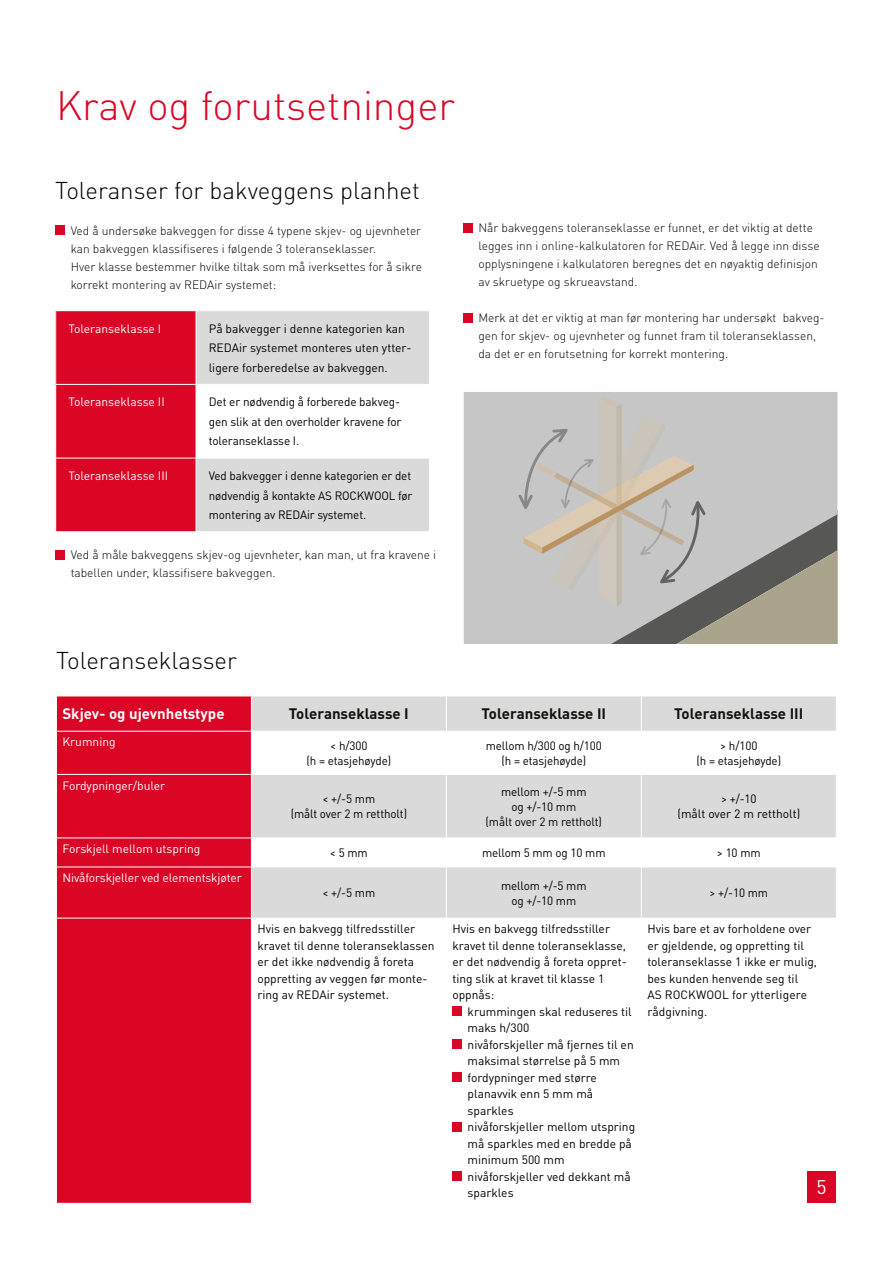
<style>
.page{position:relative;width:893px;height:1263px;background:#fff}
.page>*{position:absolute;margin:0;border:0;box-sizing:border-box;transform-origin:0 0}
.t1{font:300 40.5px "DIN Pro";color:#db0626}
.t2{font:300 24px "DIN Pro";color:#000}
.t3{font:19.5px "DIN Pro";color:#fff}
.t4{font:700 15px "DIN Pro";color:#12110c}
.t5{font:700 15px "DIN Pro";color:#fff}
.t6{font:12px/16.5px "DIN Pro";color:#000;text-align:center}
.t7{font:300 12px/18px "DIN Pro";color:#000}
.t8{font:12px "DIN Pro";color:#fff}
</style>
<div class="page">
<div style="left:57px;top:697px;width:194px;height:506px;background:#db0626"></div>
<svg style="left:252px;top:697px;width:584px;height:221px;fill:#dadada"></svg>
<hr style="left:446px;top:696px;width:1px;height:35px;background:#fff">
<hr style="left:641px;top:696px;width:1px;height:35px;background:#fff">
<hr style="left:56px;top:731px;width:195px;height:1px;background:#fff">
<hr style="left:251px;top:731px;width:195px;height:1px;background:#fff">
<hr style="left:446px;top:731px;width:195px;height:1px;background:#fff">
<hr style="left:446px;top:731px;width:1px;height:43px;background:#fff">
<hr style="left:641px;top:731px;width:196px;height:1px;background:#fff">
<hr style="left:641px;top:731px;width:1px;height:43px;background:#fff">
<hr style="left:56px;top:774px;width:195px;height:1px;background:#fff">
<hr style="left:251px;top:774px;width:195px;height:1px;background:#fff">
<hr style="left:446px;top:774px;width:195px;height:1px;background:#fff">
<hr style="left:446px;top:775px;width:1px;height:62px;background:#fff">
<hr style="left:641px;top:774px;width:196px;height:1px;background:#fff">
<hr style="left:641px;top:775px;width:1px;height:62px;background:#fff">
<hr style="left:56px;top:837px;width:195px;height:1px;background:#fff">
<hr style="left:251px;top:837px;width:195px;height:1px;background:#fff">
<hr style="left:446px;top:837px;width:195px;height:1px;background:#fff">
<svg style="left:446px;top:838px;width:1px;height:29px"></svg>
<hr style="left:641px;top:837px;width:196px;height:1px;background:#fff">
<svg style="left:641px;top:838px;width:1px;height:29px"></svg>
<hr style="left:56px;top:867px;width:195px;height:1px;background:#fff">
<hr style="left:251px;top:867px;width:195px;height:1px;background:#fff">
<hr style="left:446px;top:867px;width:195px;height:1px;background:#fff">
<hr style="left:446px;top:867px;width:1px;height:51px;background:#fff">
<hr style="left:641px;top:867px;width:196px;height:1px;background:#fff">
<hr style="left:641px;top:867px;width:1px;height:51px;background:#fff">
<hr style="left:56px;top:918px;width:195px;height:1px;background:#fff">
<div style="left:452px;top:1006px;width:10px;height:10px;background:#db0626"></div>
<div style="left:452px;top:1039px;width:10px;height:10px;background:#db0626"></div>
<div style="left:452px;top:1072px;width:10px;height:10px;background:#db0626"></div>
<div style="left:452px;top:1122px;width:10px;height:9px;background:#db0626"></div>
<div style="left:452px;top:1171px;width:10px;height:10px;background:#db0626"></div>
<div style="left:55px;top:226px;width:10px;height:9px;background:#db0626"></div>
<div style="left:56px;top:311px;width:140px;height:73px;background:#db0626"></div>
<svg style="left:197px;top:311px;width:232px;height:220px;fill:#dadada"></svg>
<div style="left:56px;top:385px;width:140px;height:146px;background:#db0626"></div>
<hr style="left:196px;top:384px;width:234px;height:1px;background:#fff">
<hr style="left:55px;top:458px;width:141px;height:1px;background:#fff">
<hr style="left:196px;top:458px;width:234px;height:1px;background:#fff">
<div style="left:55px;top:550px;width:10px;height:9px;background:#db0626"></div>
<div style="left:463px;top:223px;width:9px;height:9px;background:#db0626"></div>
<div style="left:463px;top:313px;width:9px;height:9px;background:#db0626"></div>
<div style="left:464px;top:392px;width:373px;height:131px;background:#c6c6c6"></div>
<svg style="left:516px;top:396px;width:321px;height:127px"></svg>
<svg style="left:464px;top:523px;width:373px;height:121px;fill:#c6c6c6"></svg>
<div style="left:807px;top:1171px;width:28px;height:32px;background:#db0626"></div>
<h1 class="t1" style="left:56px;top:74px;width:401px">Krav og forutsetninger</h1>
<h2 class="t2" style="left:55px;top:172px;width:366px">Toleranser for bakveggens planhet</h2>
<p class="t7" style="left:71px;top:221px;width:353px">Ved å undersøke bakveggen for disse 4 typene skjev- og ujevnheter kan bakveggen klassifiseres i følgende 3 toleranseklasser.<br>Hver klasse bestemmer hvilke tiltak som må iverksettes for å sikre korrekt montering av REDAir systemet:</p>
<p class="t8" style="left:68px;top:319px;width:94px">Toleranseklasse I</p>
<p class="t6" style="left:209px;top:317px;width:204px;line-height:19.5px;text-align:left">På bakvegger i denne kategorien kan<br>REDAir systemet monteres uten ytter&shy;ligere forberedelse av bakveggen.</p>
<p class="t8" style="left:68px;top:392px;width:98px">Toleranseklasse II</p>
<p class="t6" style="left:209px;top:391px;width:194px;line-height:19.5px;text-align:justify">Det er nødvendig å forberede bakveg&shy;gen slik at den overholder kravene for toleranseklasse I.</p>
<p class="t8" style="left:68px;top:466px;width:101px">Toleranseklasse III</p>
<p class="t6" style="left:209px;top:465px;width:205px;line-height:19.5px;text-align:justify">Ved bakvegger i denne kategorien er det nødvendig å kontakte AS ROCKWOOL før montering av REDAir systemet.</p>
<p class="t7" style="left:71px;top:545px;width:367px">Ved å måle bakveggens skjev-og ujevnheter, kan man, ut fra kravene i tabellen under, klassifisere bakveggen.</p>
<p class="t7" style="left:478px;top:218px;width:343px">Når bakveggens toleranseklasse er funnet, er det viktig at dette legges inn i online-kalkulatoren for REDAir. Ved å legge inn disse opplysningene i kalkulatoren beregnes det en nøyaktig definisjon av skruetype og skrueavstand.</p>
<p class="t7" style="left:478px;top:308px;width:348px">Merk at det er viktig at man før montering har undersøkt bakveg&shy;gen for skjev- og ujevnheter og funnet fram til toleranseklassen, da det er en forutsetning for korrekt montering.</p>
<h2 class="t2" style="left:56px;top:641px;width:182px">Toleranseklasser</h2>
<p class="t5" style="left:62px;top:701px;width:164px">Skjev- og ujevnhetstype</p>
<p class="t4" style="left:289px;top:701px;width:121px">Toleranseklasse I</p>
<p class="t4" style="left:482px;top:701px;width:126px">Toleranseklasse II</p>
<p class="t4" style="left:674px;top:701px;width:131px">Toleranseklasse III</p>
<p class="t8" style="left:62px;top:732px;width:55px">Krumning</p>
<p class="t6" style="left:307px;top:737px;width:86px;line-height:15px">&lt; h/300<br>(h = etasjehøyde)</p>
<p class="t6" style="left:486px;top:737px;width:118px;line-height:15px">mellom h/300 og h/100 (h = etasjehøyde)</p>
<p class="t6" style="left:696px;top:737px;width:86px;line-height:15px">&gt; h/100<br>(h = etasjehøyde)</p>
<p class="t8" style="left:62px;top:776px;width:104px">Fordypninger/buler</p>
<p class="t6" style="left:291px;top:790px;width:118px;line-height:15px">&lt; +/-5 mm<br>(målt over 2 m rettholt)</p>
<p class="t6" style="left:486px;top:783px;width:118px;line-height:15px">mellom +/-5 mm<br>og +/-10 mm<br>(målt over 2 m rettholt)</p>
<p class="t6" style="left:677px;top:790px;width:124px;line-height:15px">&gt; +/-10<br>(målt over 2 m rettholt)</p>
<p class="t8" style="left:62px;top:839px;width:139px">Forskjell mellom utspring</p>
<p class="t6" style="left:330px;top:843px;width:39px">&lt; 5 mm</p>
<p class="t6" style="left:482px;top:843px;width:125px">mellom 5 mm og 10 mm</p>
<p class="t6" style="left:717px;top:843px;width:45px">&gt; 10 mm</p>
<p class="t8" style="left:62px;top:868px;width:181px">Nivåforskjeller ved elementskjøter</p>
<p class="t6" style="left:323px;top:883px;width:54px">&lt; +/-5 mm</p>
<p class="t6" style="left:501px;top:877px;width:87px;line-height:15px">mellom +/-5 mm og +/-10 mm</p>
<p class="t6" style="left:709px;top:883px;width:60px">&gt; +/-10 mm</p>
<p class="t6" style="left:257px;top:919px;width:179px;text-align:left">Hvis en bakvegg tilfredsstiller kravet til denne toleranseklassen er det ikke nødvendig å foreta oppretting av veggen før monte&shy;ring av REDAir systemet.</p>
<p class="t6" style="left:452px;top:919px;width:176px;text-align:left">Hvis en bakvegg tilfredsstiller kravet til denne toleranseklasse, er det nødvendig å foreta oppret&shy;ting slik at kravet til klasse 1 oppnås:</p>
<p class="t6" style="left:468px;top:1002px;width:169px;text-align:left">krummingen skal reduseres til maks h/300<br>nivåforskjeller må fjernes til en maksimal størrelse på 5 mm fordypninger med større planavvik enn 5 mm må sparkles<br>nivåforskjeller mellom utspring må sparkles med en bredde på minimum 500 mm nivåforskjeller ved dekkant må sparkles</p>
<p class="t6" style="left:647px;top:919px;width:171px;text-align:left">Hvis bare et av forholdene over er gjeldende, og oppretting til toleranseklasse 1 ikke er mulig, bes kunden henvende seg til<br>AS ROCKWOOL for ytterligere rådgivning.</p>
<h3 class="t3" style="left:816px;top:1172px;width:12px">5</h3>
</div>
